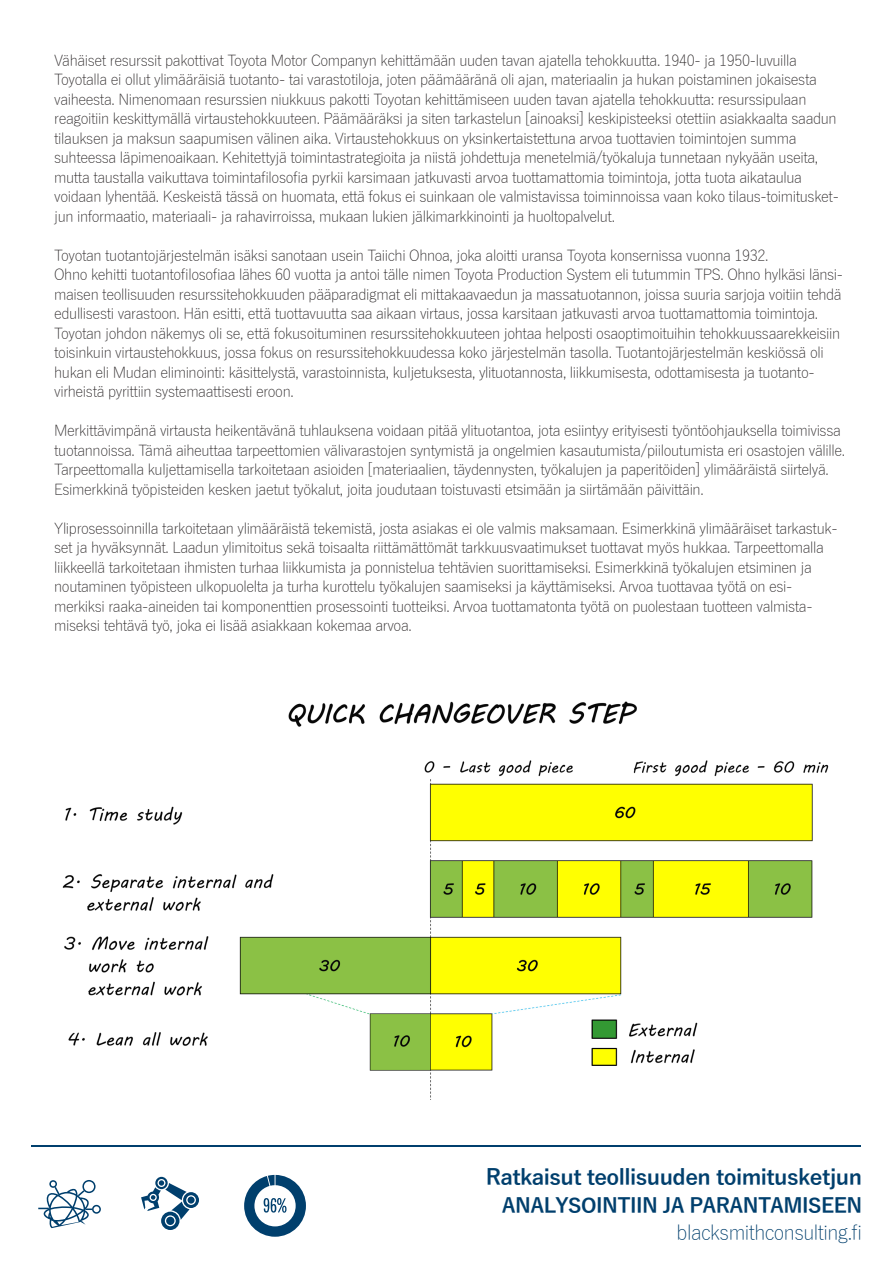
<style>
.page{position:relative;width:893px;height:1263px;background:#fff}
.page>*{position:absolute;margin:0;border:0;box-sizing:border-box;transform-origin:0 0}
.t1{font:700 21.6px "Yu Gothic";letter-spacing:-.025em;color:#003f6d}
.t2{font:700 20.25px/27px "Yu Gothic";letter-spacing:-.025em;color:#003f6d;text-align:right}
.t3{font:300 15px/19.5px "Yu Gothic";letter-spacing:-.025em;color:#231f20}
.s1{font-weight:300}
</style>
<div class="page">
<svg style="left:141px;top:1177px;width:58px;height:53px"></svg>
<svg style="left:244px;top:1175px;width:62px;height:62px"></svg>
<svg style="left:38px;top:1180px;width:63px;height:48px"></svg>
<hr style="left:32px;top:1145px;width:829px;height:2px;background:#003f6d">
<img style="left:62px;top:701px;width:767px;height:397px">
<p class="t3" style="left:54px;top:48px;width:786px">Vähäiset resurssit pakottivat Toyota Motor Companyn kehittämään uuden tavan ajatella tehokkuutta. 1940- ja 1950-luvuilla Toyotalla ei ollut ylimääräisiä tuotanto- tai varastotiloja, joten päämääränä oli ajan, materiaalin ja hukan poistaminen jokaisesta vaiheesta. Nimenomaan resurssien niukkuus pakotti Toyotan kehittämiseen uuden tavan ajatella tehokkuutta: resurssipulaan reagoitiin keskittymällä virtaustehokkuuteen. Päämääräksi ja siten tarkastelun [ainoaksi] keskipisteeksi otettiin asiakkaalta saadun tilauksen ja maksun saapumisen välinen aika. Virtaustehokkuus on yksinkertaistettuna arvoa tuottavien toimintojen summa suhteessa läpimenoaikaan. Kehitettyjä toimintastrategioita ja niistä johdettuja menetelmiä/työkaluja tunnetaan nykyään useita, mutta taustalla vaikuttava toimintafilosofia pyrkii karsimaan jatkuvasti arvoa tuottamattomia toimintoja, jotta tuota aikataulua voidaan lyhentää. Keskeistä tässä on huomata, että fokus ei suinkaan ole valmistavissa toiminnoissa vaan koko tilaus-toimitusket&shy;jun informaatio, materiaali- ja rahavirroissa, mukaan lukien jälkimarkkinointi ja huoltopalvelut.</p>
<p class="t3" style="left:54px;top:243px;width:790px">Toyotan tuotantojärjestelmän isäksi sanotaan usein Taiichi Ohnoa, joka aloitti uransa Toyota konsernissa vuonna 1932.<br>Ohno kehitti tuotantofilosofiaa lähes 60 vuotta ja antoi tälle nimen Toyota Production System eli tutummin TPS. Ohno hylkäsi länsi&shy;maisen teollisuuden resurssitehokkuuden pääparadigmat eli mittakaavaedun ja massatuotannon, joissa suuria sarjoja voitiin tehdä edullisesti varastoon. Hän esitti, että tuottavuutta saa aikaan virtaus, jossa karsitaan jatkuvasti arvoa tuottamattomia toimintoja.<br>Toyotan johdon näkemys oli se, että fokusoituminen resurssitehokkuuteen johtaa helposti osaoptimoituihin tehokkuussaarekkeisiin toisinkuin virtaustehokkuus, jossa fokus on resurssitehokkuudessa koko järjestelmän tasolla. Tuotantojärjestelmän keskiössä oli hukan eli Mudan eliminointi: käsittelystä, varastoinnista, kuljetuksesta, ylituotannosta, liikkumisesta, odottamisesta ja tuotanto&shy;virheistä pyrittiin systemaattisesti eroon.</p>
<p class="t3" style="left:54px;top:419px;width:792px">Merkittävimpänä virtausta heikentävänä tuhlauksena voidaan pitää ylituotantoa, jota esiintyy erityisesti työntöohjauksella toimivissa tuotannoissa. Tämä aiheuttaa tarpeettomien välivarastojen syntymistä ja ongelmien kasautumista/piiloutumista eri osastojen välille.<br>Tarpeettomalla kuljettamisella tarkoitetaan asioiden [materiaalien, täydennysten, työkalujen ja paperitöiden] ylimääräistä siirtelyä.<br>Esimerkkinä työpisteiden kesken jaetut työkalut, joita joudutaan toistuvasti etsimään ja siirtämään päivittäin.</p>
<p class="t3" style="left:54px;top:516px;width:785px">Yliprosessoinnilla tarkoitetaan ylimääräistä tekemistä, josta asiakas ei ole valmis maksamaan. Esimerkkinä ylimääräiset tarkastuk&shy;set ja hyväksynnät. Laadun ylimitoitus sekä toisaalta riittämättömät tarkkuusvaatimukset tuottavat myös hukkaa. Tarpeettomalla liikkeellä tarkoitetaan ihmisten turhaa liikkumista ja ponnistelua tehtävien suorittamiseksi. Esimerkkinä työkalujen etsiminen ja noutaminen työpisteen ulkopuolelta ja turha kurottelu työkalujen saamiseksi ja käyttämiseksi. Arvoa tuottavaa työtä on esi&shy;merkiksi raaka-aineiden tai komponenttien prosessointi tuotteiksi. Arvoa tuottamatonta työtä on puolestaan tuotteen valmista&shy;miseksi tehtävä työ, joka ei lisää asiakkaan kokemaa arvoa.</p>
<p class="t1" style="left:486px;top:1165px;width:378px">Ratkaisut teollisuuden toimitusketjun</p>
<p class="t2" style="left:502px;top:1192px;width:362px">ANALYSOINTIIN JA PARANTAMISEEN <span class="s1">blacksmithconsulting.fi</span></p>
</div>
